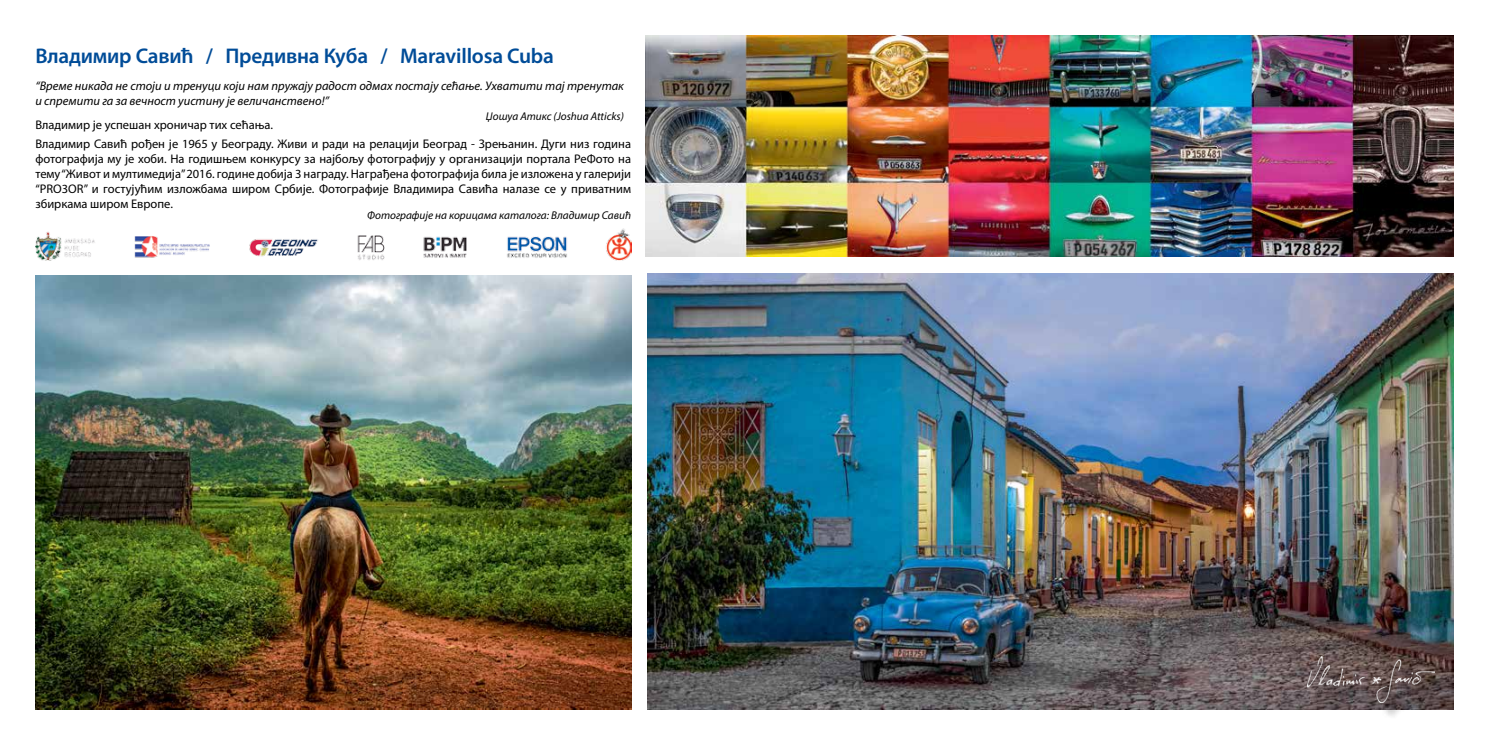
<style>
.page{position:relative;width:1489px;height:745px;background:#fff}
.page>*{position:absolute;margin:0;border:0;box-sizing:border-box;transform-origin:0 0}
.t1{font:600 21.25px "Myriad Pro";letter-spacing:-.01em;color:#004c98}
.t2{font:12.5px/15px "Myriad Pro";color:#000}
.t3{font:italic 12.5px/15px "Myriad Pro";color:#000}
.t4{font:italic 11.25px "Myriad Pro";color:#000}
</style>
<div class="page">
<img style="left:35px;top:276px;width:596px;height:433px">
<img style="left:647px;top:273px;width:806px;height:436px">
<img style="left:645px;top:35px;width:808px;height:221px">
<img style="left:35px;top:228px;width:596px;height:32px">
<svg style="left:1310px;top:660px;width:140px;height:56px"></svg>
<img style="left:1307px;top:656px;width:127px;height:45px">
<h1 class="t1" style="left:35px;top:42px;width:520px">Владимир Савић / Предивна Куба / Maravillosa Cuba</h1>
<p class="t3" style="left:35px;top:78px;width:590px">“Време никада не стоји и тренуци који нам пружају радост одмах постају сећање. Ухватити тај тренутак и спремити га за вечност уистину је величанствено!”</p>
<p class="t4" style="left:486px;top:109px;width:139px">Џошуа Атикс (Joshua Atticks)</p>
<p class="t2" style="left:35px;top:115px;width:597px;line-height:18.8px">Владимир је успешан хроничар тих сећања.<br>Владимир Савић рођен је 1965 у Београду. Живи и ради на релацији Београд - Зрењанин. Дуги низ година</p>
<p class="t2" style="left:35px;top:151px;width:597px;text-align:justify">фотографија му је хоби. На годишњем конкурсу за најбољу фотографију у организацији портала РеФото на тему “Живот и мултимедија” 2016. године добија 3 награду. Награђена фотографија била је изложена у галерији “PRO3OR” и гостујућим изложбама широм Србије. Фотографије Владимира Савића налазе се у приватним збиркама широм Европе.</p>
<p class="t4" style="left:367px;top:208px;width:265px">Фотографије на корицама каталога: Владимир Савић</p>
</div>
